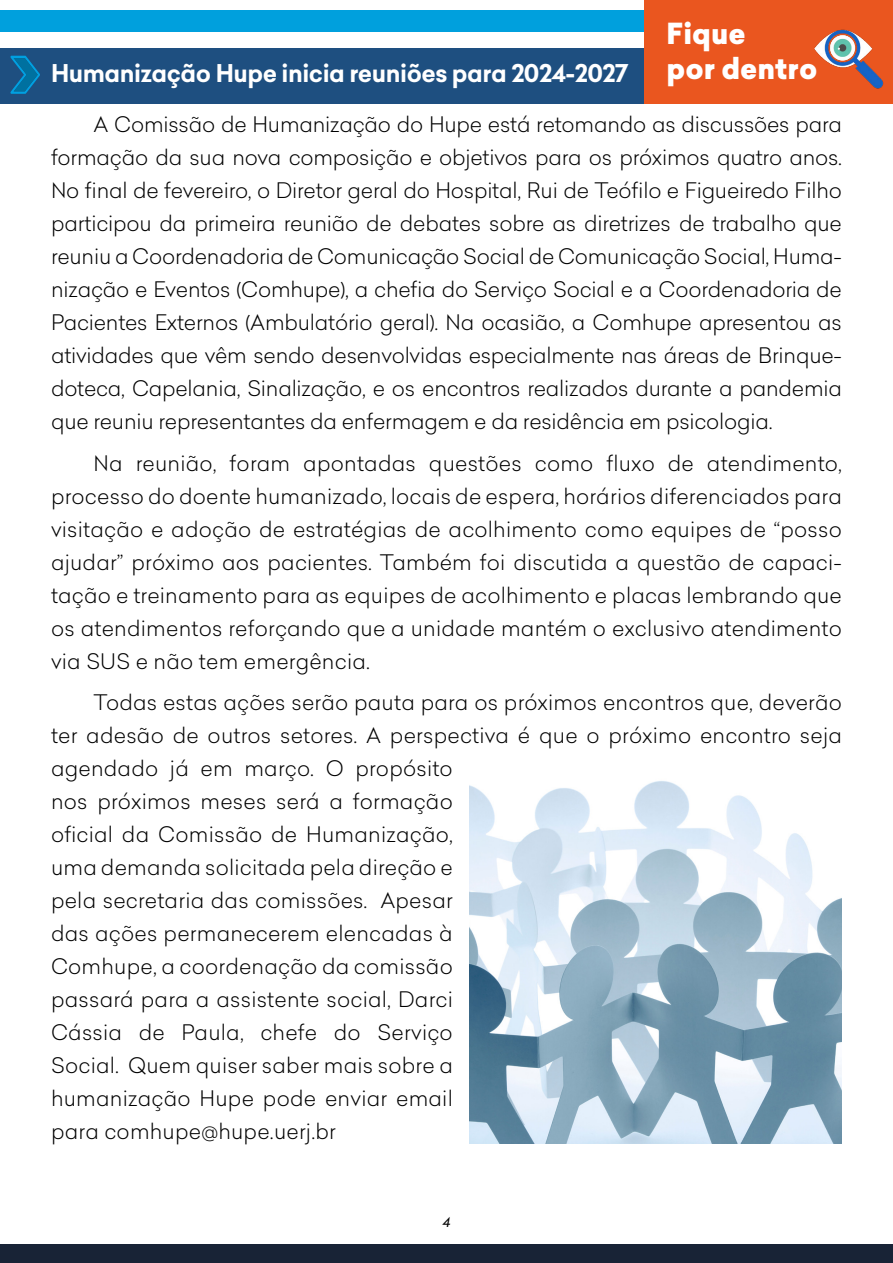
<style>
.page{position:relative;width:893px;height:1263px;background:#fff}
.page>*{position:absolute;margin:0;border:0;box-sizing:border-box;transform-origin:0 0}
.t1{font:900 28.5px/34.2px "Celias";color:#fff}
.t2{font:700 24px "Celias";letter-spacing:-.02em;color:#fff}
.t3{font:300 21px/33px "Celias";letter-spacing:.01em;color:#000;text-align:justify}
.t4{font:italic 13.5px "Celias";color:#000}
</style>
<div class="page">
<div style="left:0;top:1244px;width:893px;height:19px;background:#182336"></div>
<div style="left:0;top:10px;width:893px;height:22px;background:#00a0dd"></div>
<div style="left:0;top:48px;width:893px;height:55px;background:#1e4f80"></div>
<svg style="left:10px;top:56px;width:30px;height:38px"></svg>
<img style="left:470px;top:781px;width:372px;height:363px">
<div style="left:644px;top:0;width:249px;height:103px;background:#ea561f"></div>
<img style="left:814px;top:29px;width:70px;height:60px">
<h1 class="t1" style="left:666px;top:18px;width:152px">Fique<br>por dentro</h1>
<p class="t2" style="left:51px;top:57px;width:579px">Humanização Hupe inicia reuniões para 2024-2027</p>
<p class="t3" style="left:51px;top:108px;width:792px;text-indent:43px">A Comissão de Humanização do Hupe está retomando as discussões para formação da sua nova composição e objetivos para os próximos quatro anos.<br>No final de fevereiro, o Diretor geral do Hospital, Rui de Teófilo e Figueiredo Filho participou da primeira reunião de debates sobre as diretrizes de trabalho que reuniu a Coordenadoria de Comunicação Social de Comunicação Social, Huma&shy;nização e Eventos (Comhupe), a chefia do Serviço Social e a Coordenadoria de Pacientes Externos (Ambulatório geral). Na ocasião, a Comhupe apresentou as atividades que vêm sendo desenvolvidas especialmente nas áreas de Brinque&shy;doteca, Capelania, Sinalização, e os encontros realizados durante a pandemia que reuniu representantes da enfermagem e da residência em psicologia.</p>
<p class="t3" style="left:51px;top:446px;width:792px;text-indent:43px">Na reunião, foram apontadas questões como fluxo de atendimento, processo do doente humanizado, locais de espera, horários diferenciados para visitação e adoção de estratégias de acolhimento como equipes de “posso ajudar” próximo aos pacientes. Também foi discutida a questão de capaci&shy;tação e treinamento para as equipes de acolhimento e placas lembrando que os atendimentos reforçando que a unidade mantém o exclusivo atendimento via SUS e não tem emergência.</p>
<p class="t3" style="left:51px;top:686px;width:792px;text-align:left;text-indent:43px">Todas estas ações serão pauta para os próximos encontros que, deverão ter adesão de outros setores. A perspectiva é que o próximo encontro seja agendado já em março. O propósito<br>nos próximos meses será a formação<br>oficial da Comissão de Humanização,<br>uma demanda solicitada pela direção e<br>pela secretaria das comissões. Apesar<br>das ações permanecerem elencadas à<br>Comhupe, a coordenação da comissão<br>passará para a assistente social, Darci<br>Cássia de Paula, chefe do Serviço<br>Social. Quem quiser saber mais sobre a<br>humanização Hupe pode enviar email<br>para comhupe@hupe.uerj.br</p>
<p class="t4" style="left:442px;top:1212px;width:10px">4</p>
</div>
